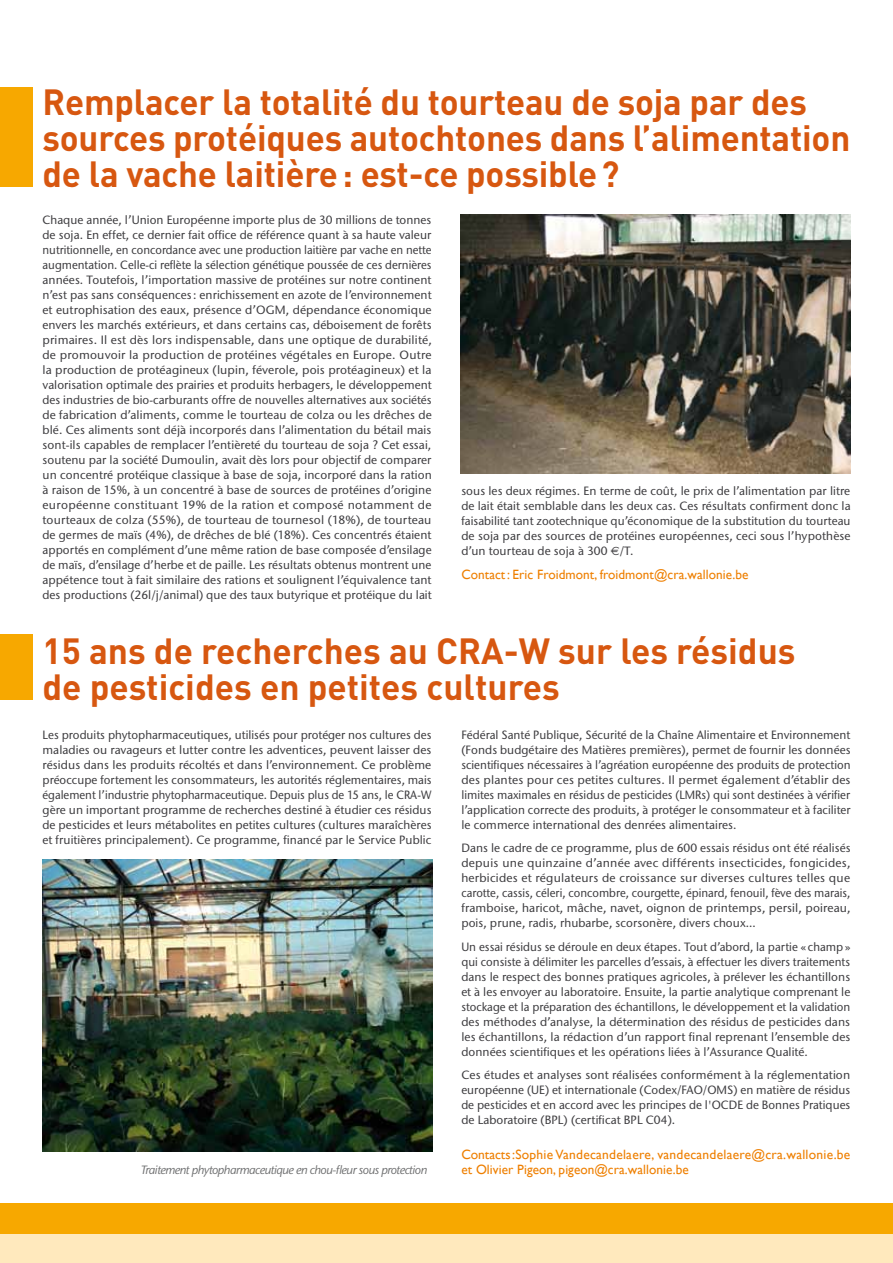
<style>
.page{position:relative;width:893px;height:1263px;background:#fff}
.page>*{position:absolute;margin:0;border:0;box-sizing:border-box;transform-origin:0 0}
.t1{font:700 36px/36px "DIN";letter-spacing:-.005em;color:#d75710}
.t2{font:13.5px/15px "Gill Sans";letter-spacing:.005em;color:#ee7f00}
.t3{font:500 12px/15px "ITC Stone Sans";letter-spacing:.005em;color:#3e3d40;text-align:justify}
.t4{font:500 12px/15px "ITC Stone Sans";letter-spacing:.005em;color:#3e3d40;text-align:justify;scale:.96 1}
.t5{font:italic 12px "ITC Stone Sans";letter-spacing:-.045em;color:#707172}
.s1{font-family:"Euro Sans";font-weight:400}
</style>
<div class="page">
<div style="left:0;top:634px;width:33px;height:65px;background:#f7a800"></div>
<div style="left:0;top:87px;width:32px;height:100px;background:#f7a800"></div>
<img style="left:461px;top:215px;width:389px;height:258px">
<img style="left:43px;top:859px;width:390px;height:293px">
<div style="left:0;top:1206px;width:893px;height:57px;background:#ffe9bd"></div>
<div style="left:0;top:1203px;width:893px;height:31px;background:#f7a800"></div>
<h1 class="t1" style="left:43px;top:82px;width:809px">Remplacer la totalité du tourteau de soja par des sources protéiques autochtones dans l’alimentation de la vache laitière: est-ce possible?</h1>
<p class="t3" style="left:43px;top:212px;width:391px">Chaque année, l’Union Européenne importe plus de 30 millions de tonnes de soja. En effet, ce dernier fait office de référence quant à sa haute valeur nutritionnelle, en concordance avec une production laitière par vache en nette augmentation. Celle-ci reflète la sélection génétique poussée de ces dernières années. Toutefois, l’importation massive de protéines sur notre continent n’est pas sans conséquences : enrichissement en azote de l’environnement et eutrophisation des eaux, présence d’OGM, dépendance économique envers les marchés extérieurs, et dans certains cas, déboisement de forêts primaires. Il est dès lors indispensable, dans une optique de durabilité, de promouvoir la production de protéines végétales en Europe. Outre la production de protéagineux (lupin, féverole, pois protéagineux) et la valorisation optimale des prairies et produits herbagers, le développement des industries de bio-carburants offre de nouvelles alternatives aux sociétés de fabrication d’aliments, comme le tourteau de colza ou les drêches de blé. Ces aliments sont déjà incorporés dans l’alimentation du bétail mais sont-ils capables de remplacer l’entièreté du tourteau de soja ? Cet essai, soutenu par la société Dumoulin, avait dès lors pour objectif de comparer un concentré protéique classique à base de soja, incorporé dans la ration à raison de 15%, à un concentré à base de sources de protéines d’origine européenne constituant 19% de la ration et composé notamment de tourteaux de colza (55%), de tourteau de tournesol (18%), de tourteau de germes de maïs (4%), de drêches de blé (18%). Ces concentrés étaient apportés en complément d’une même ration de base composée d’ensilage de maïs, d’ensilage d’herbe et de paille. Les résultats obtenus montrent une appétence tout à fait similaire des rations et soulignent l’équivalence tant des productions (26l/j/animal) que des taux butyrique et protéique du lait</p>
<p class="t3" style="left:461px;top:484px;width:391px">sous les deux régimes. En terme de coût, le prix de l’alimentation par litre de lait était semblable dans les deux cas. Ces résultats confirment donc la faisabilité tant zootechnique qu’économique de la substitution du tourteau de soja par des sources de protéines européennes, ceci sous l’hypothèse d’un tourteau de soja à 300 <span class="s1">€</span>/T.</p>
<p class="t2" style="left:461px;top:567px;width:289px">Contact: Eric Froidmont, froidmont@cra.wallonie.be</p>
<h1 class="t1" style="left:43px;top:631px;width:754px">15 ans de recherches au CRA-W sur les résidus de pesticides en petites cultures</h1>
<p class="t4" style="left:43px;top:727px;width:407px">Les produits phytopharmaceutiques, utilisés pour protéger nos cultures des maladies ou ravageurs et lutter contre les adventices, peuvent laisser des résidus dans les produits récoltés et dans l’environnement. Ce problème préoccupe fortement les consommateurs, les autorités réglementaires, mais également l’industrie phytopharmaceutique. Depuis plus de 15 ans, le CRA-W gère un important programme de recherches destiné à étudier ces résidus de pesticides et leurs métabolites en petites cultures (cultures maraîchères et fruitières principalement). Ce programme, financé par le Service Public</p>
<p class="t4" style="left:461px;top:727px;width:407px">Fédéral Santé Publique, Sécurité de la Chaîne Alimentaire et Environnement (Fonds budgétaire des Matières premières), permet de fournir les données scientifiques nécessaires à l’agréation européenne des produits de protection des plantes pour ces petites cultures. Il permet également d’établir des limites maximales en résidus de pesticides (LMRs) qui sont destinées à vérifier l’application correcte des produits, à protéger le consommateur et à faciliter le commerce international des denrées alimentaires.</p>
<p class="t3" style="left:461px;top:840px;width:391px">Dans le cadre de ce programme, plus de 600 essais résidus ont été réalisés depuis une quinzaine d’année avec différents insecticides, fongicides, herbicides et régulateurs de croissance sur diverses cultures telles que carotte, cassis, céleri, concombre, courgette, épinard, fenouil, fève des marais, framboise, haricot, mâche, navet, oignon de printemps, persil, poireau, pois, prune, radis, rhubarbe, scorsonère, divers choux…</p>
<p class="t4" style="left:461px;top:939px;width:407px">Un essai résidus se déroule en deux étapes. Tout d’abord, la partie « champ» qui consiste à délimiter les parcelles d’essais, à effectuer les divers traitements dans le respect des bonnes pratiques agricoles, à prélever les échantillons et à les envoyer au laboratoire. Ensuite, la partie analytique comprenant le stockage et la préparation des échantillons, le développement et la validation des méthodes d’analyse, la détermination des résidus de pesticides dans les échantillons, la rédaction d’un rapport final reprenant l’ensemble des données scientifiques et les opérations liées à l’Assurance Qualité.</p>
<p class="t3" style="left:461px;top:1067px;width:390px">Ces études et analyses sont réalisées conformément à la réglementation européenne (UE) et internationale (Codex/FAO/OMS) en matière de résidus de pesticides et en accord avec les principes de l'OCDE de Bonnes Pratiques de Laboratoire (BPL) (certificat BPL C04).</p>
<p class="t2" style="left:461px;top:1147px;width:390px">Contacts:Sophie Vandecandelaere, vandecandelaere@cra.wallonie.be et Olivier Pigeon, pigeon@cra.wallonie.be</p>
<p class="t5" style="left:141px;top:1162px;width:288px">Traitement phytopharmaceutique en chou-fleur sous protection</p>
</div>
